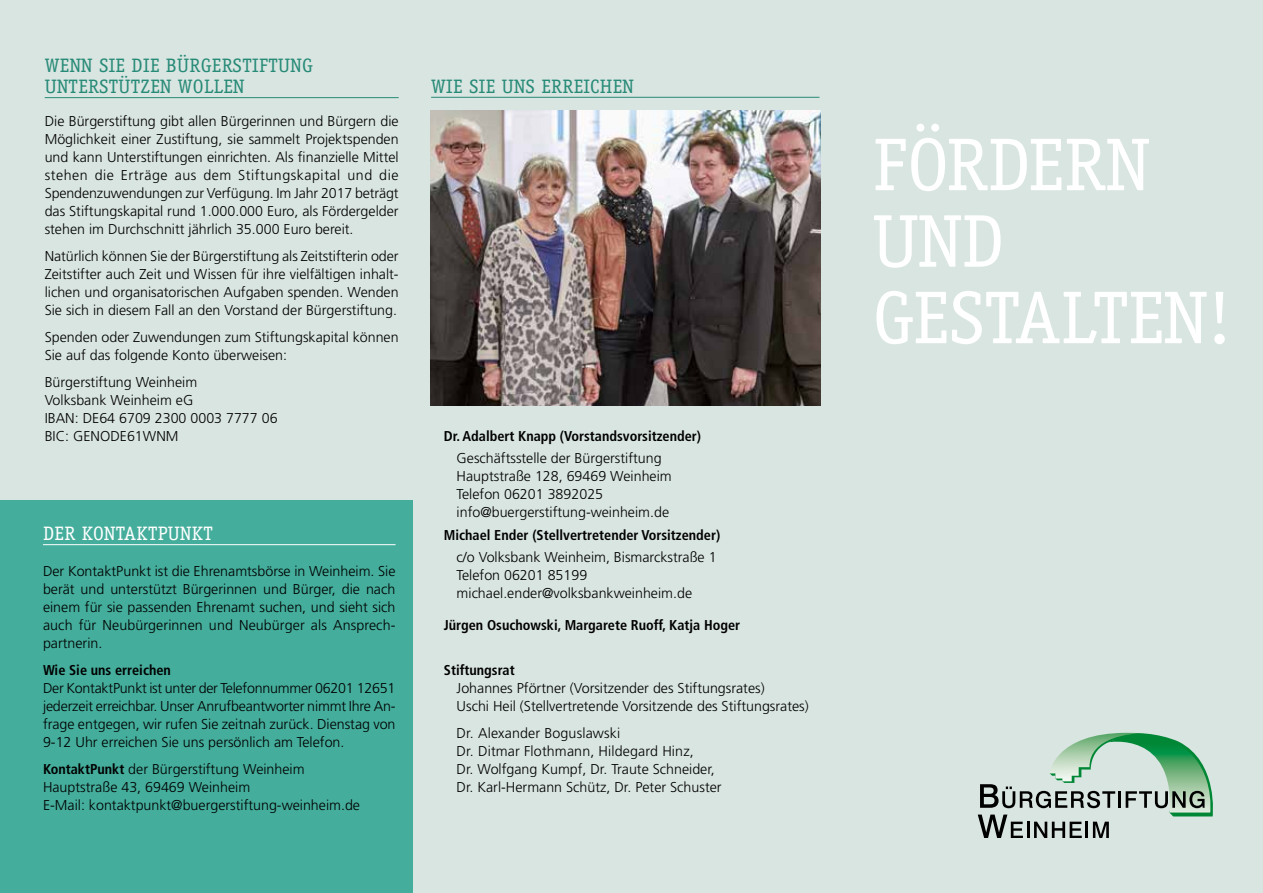
<style>
.page{position:relative;width:1263px;height:893px;background:#d9e5e1}
.page>*{position:absolute;margin:0;border:0;box-sizing:border-box;transform-origin:0 0}
.t1{font:75px/76.5px "Officina Serif";color:#fff}
.t2{font:19.5px/21px "Officina Serif";letter-spacing:.02em;color:#278a77}
.t3{font:19.5px "Officina Serif";letter-spacing:.02em;color:#fff}
.t4{font:300 14.25px/18px "Frutiger";color:#000}
.t5{font:700 condensed 14.25px "Frutiger";color:#000}
.s1{font-weight:700;font-stretch:condensed}
</style>
<div class="page">
<hr style="left:45px;top:97px;width:354px;height:1px;background:#278a77">
<hr style="left:431px;top:97px;width:388px;height:1px;background:#278a77">
<svg style="left:978px;top:732px;width:235px;height:106px"></svg>
<div style="left:0;top:501px;width:412px;height:392px;background:#44ad9b"></div>
<hr style="left:43px;top:544px;width:352px;height:1px;background:#fff">
<img style="left:430px;top:111px;width:390px;height:294px">
<h2 class="t2" style="left:45px;top:55px;width:270px">WENN SIE DIE BÜRGERSTIFTUNG<br>UNTERSTÜTZEN WOLLEN</h2>
<p class="t4" style="left:45px;top:112px;width:355px;text-align:justify">Die Bürgerstiftung gibt allen Bürgerinnen und Bürgern die Möglichkeit einer Zustiftung, sie sammelt Projektspenden und kann Unterstiftungen einrichten. Als finanzielle Mittel stehen die Erträge aus dem Stiftungskapital und die Spendenzuwendungen zur Verfügung. Im Jahr 2017 beträgt das Stiftungskapital rund 1.000.000 Euro, als Fördergelder stehen im Durchschnitt jährlich 35.000 Euro bereit.</p>
<p class="t4" style="left:45px;top:247px;width:355px;text-align:justify">Natürlich können Sie der Bürgerstiftung als Zeitstifterin oder Zeitstifter auch Zeit und Wissen für ihre vielfältigen inhalt&shy;lichen und organisatorischen Aufgaben spenden. Wenden Sie sich in diesem Fall an den Vorstand der Bürgerstiftung.</p>
<p class="t4" style="left:45px;top:328px;width:355px">Spenden oder Zuwendungen zum Stiftungskapital können<br>Sie auf das folgende Konto überweisen:</p>
<p class="t4" style="left:45px;top:373px;width:234px">Bürgerstiftung Weinheim<br>Volksbank Weinheim eG<br>IBAN: DE64 6709 2300 0003 7777 06<br>BIC: GENODE61WNM</p>
<h2 class="t3" style="left:43px;top:522px;width:171px">DER KONTAKTPUNKT</h2>
<p class="t4" style="left:43px;top:562px;width:354px;text-align:justify">Der KontaktPunkt ist die Ehrenamtsbörse in Weinheim. Sie berät und unterstützt Bürgerinnen und Bürger, die nach einem für sie passenden Ehrenamt suchen, und sieht sich auch für Neubürgerinnen und Neubürger als Ansprech&shy;partnerin.</p>
<p class="t5" style="left:43px;top:662px;width:129px">Wie Sie uns erreichen</p>
<p class="t4" style="left:43px;top:679px;width:354px;text-align:justify">Der KontaktPunkt ist unter der Telefonnummer 06201 12651 jederzeit erreichbar. Unser Anrufbeantworter nimmt Ihre An&shy;frage entgegen, wir rufen Sie zeitnah zurück. Dienstag von 9-12 Uhr erreichen Sie uns persönlich am Telefon.</p>
<p class="t4" style="left:43px;top:760px;width:319px"><span class="s1">KontaktPunkt</span> der Bürgerstiftung Weinheim<br>Hauptstraße 43, 69469 Weinheim<br>E-Mail: kontaktpunkt@buergerstiftung-weinheim.de</p>
<h2 class="t2" style="left:431px;top:76px;width:204px">WIE SIE UNS ERREICHEN</h2>
<p class="t5" style="left:444px;top:428px;width:259px">Dr. Adalbert Knapp (Vorstandsvorsitzender)</p>
<p class="t4" style="left:457px;top:449px;width:217px">Geschäftsstelle der Bürgerstiftung<br>Hauptstraße 128, 69469 Weinheim<br>Telefon 06201 3892025 info@buergerstiftung-weinheim.de</p>
<p class="t5" style="left:444px;top:527px;width:278px">Michael Ender (Stellvertretender Vorsitzender)</p>
<p class="t4" style="left:457px;top:548px;width:261px">c/o Volksbank Weinheim, Bismarckstraße 1<br>Telefon 06201 85199 michael.ender@volksbankweinheim.de</p>
<p class="t5" style="left:444px;top:617px;width:298px">Jürgen Osuchowski, Margarete Ruoff, Katja Hoger</p>
<p class="t5" style="left:444px;top:662px;width:72px">Stiftungsrat</p>
<p class="t4" style="left:457px;top:679px;width:354px">Johannes Pförtner (Vorsitzender des Stiftungsrates)<br>Uschi Heil (Stellvertretende Vorsitzende des Stiftungsrates)</p>
<p class="t4" style="left:457px;top:724px;width:266px">Dr. Alexander Boguslawski<br>Dr. Ditmar Flothmann, Hildegard Hinz,<br>Dr. Wolfgang Kumpf, Dr. Traute Schneider, Dr. Karl-Hermann Schütz, Dr. Peter Schuster</p>
<h1 class="t1" style="left:872px;top:127px;width:361px">FÖRDERN<br>UND<br>GESTALTEN!</h1>
</div>
